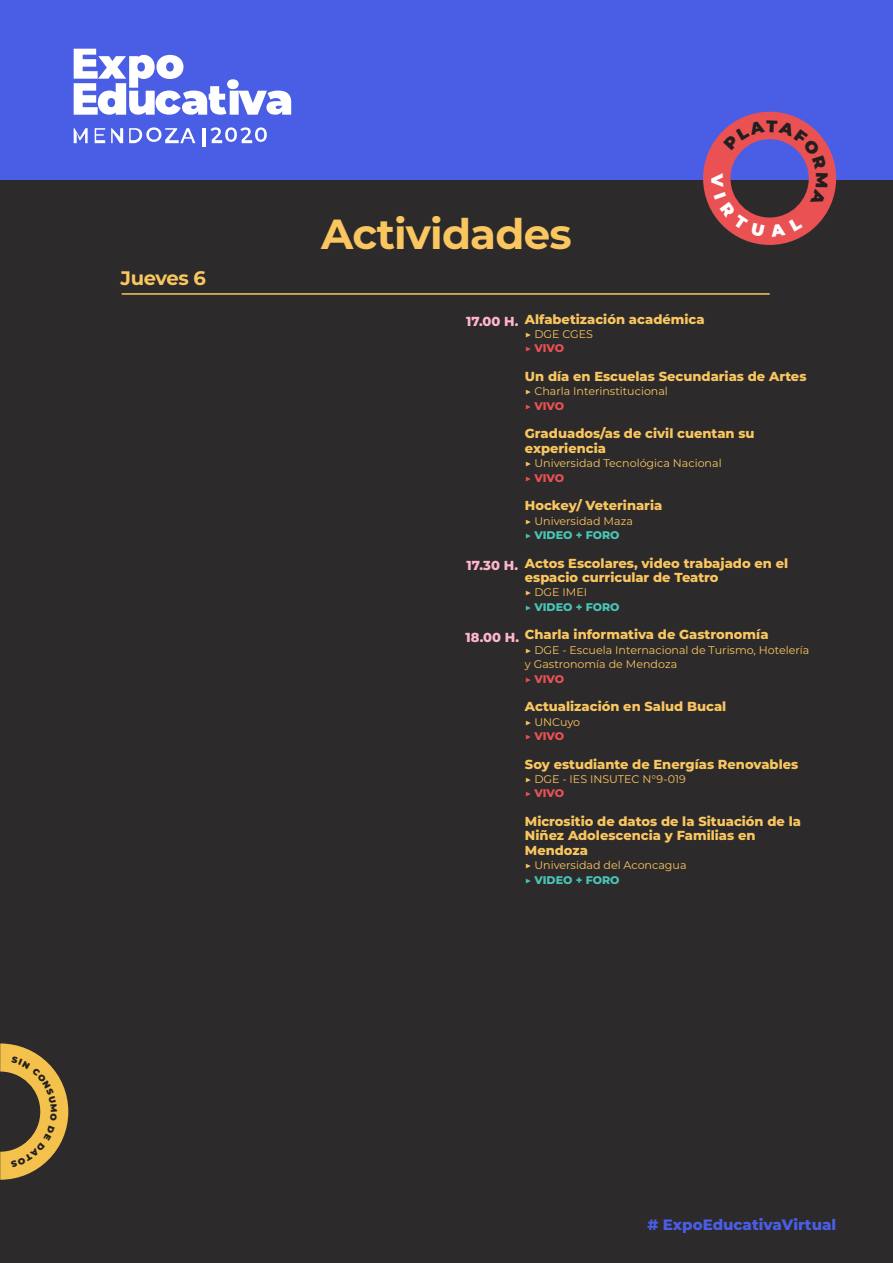
<style>
.page{position:relative;width:893px;height:1263px;background:#fff}
.page>*{position:absolute;margin:0;border:0;box-sizing:border-box;transform-origin:0 0}
.t1{font:700 42px "Montserrat";letter-spacing:-.02em;color:#f9c660}
.t2{font:700 19.65px "Montserrat";letter-spacing:-.02em;color:#f9c660}
.t3{font:800 15px "Montserrat";color:#4a5ee5}
.t4{font:800 13.05px/14.4px "Montserrat";color:#f9c660}
.t5{font:800 13.05px "Montserrat";color:#ffb6ca}
.t6{font:11.1px/14.4px "Montserrat";color:#f9c660}
.t7{font:800 11.1px "Montserrat";color:#48c5b5}
.t8{font:800 11.1px "Montserrat";letter-spacing:-.015em;color:#ea5153}
</style>
<div class="page">
<div style="left:0;top:179px;width:893px;height:1084px;background:#2d2a2b"></div>
<div style="left:0;top:0;width:893px;height:179px;background:#4a5ee5"></div>
<svg style="left:74px;top:49px;width:217px;height:66px"></svg>
<svg style="left:74px;top:128px;width:14px;height:15px"></svg>
<svg style="left:95px;top:128px;width:10px;height:15px"></svg>
<svg style="left:111px;top:128px;width:12px;height:15px"></svg>
<svg style="left:129px;top:127px;width:66px;height:16px"></svg>
<hr style="left:203px;top:128px;width:3px;height:18px;background:#fff">
<svg style="left:210px;top:127px;width:57px;height:16px"></svg>
<hr style="left:122px;top:293px;width:648px;height:2px;background:#f9c660">
<svg style="left:0;top:1043px;width:68px;height:137px;background:#92773c"></svg>
<svg style="left:703px;top:112px;width:133px;height:133px"></svg>
<h2 class="t2" style="left:121px;top:264px;width:87px">Jueves 6</h2>
<h1 class="t1" style="left:321px;top:204px;width:252px">Actividades</h1>
<p class="t4" style="left:525px;top:311px;width:181px">Alfabetización académica</p>
<p class="t6" style="left:525px;top:326px;width:70px">▶ DGE CGES</p>
<p class="t8" style="left:525px;top:340px;width:41px">▶ VIVO</p>
<p class="t4" style="left:525px;top:368px;width:283px">Un día en Escuelas Secundarias de Artes</p>
<p class="t6" style="left:525px;top:384px;width:145px">▶ Charla Interinstitucional</p>
<p class="t8" style="left:525px;top:398px;width:41px">▶ VIVO</p>
<p class="t4" style="left:525px;top:426px;width:231px">Graduados/as de civil cuentan su experiencia</p>
<p class="t6" style="left:525px;top:456px;width:198px">▶ Universidad Tecnológica Nacional</p>
<p class="t8" style="left:525px;top:469px;width:41px">▶ VIVO</p>
<p class="t4" style="left:525px;top:498px;width:139px">Hockey/ Veterinaria</p>
<p class="t6" style="left:525px;top:513px;width:109px">▶ Universidad Maza</p>
<p class="t7" style="left:525px;top:527px;width:96px">▶ VIDEO + FORO</p>
<p class="t4" style="left:525px;top:555px;width:265px">Actos Escolares, video trabajado en el espacio curricular de Teatro</p>
<p class="t6" style="left:525px;top:585px;width:64px">▶ DGE IMEI</p>
<p class="t7" style="left:525px;top:599px;width:96px">▶ VIDEO + FORO</p>
<p class="t4" style="left:525px;top:627px;width:245px">Charla informativa de Gastronomía</p>
<p class="t6" style="left:525px;top:642px;width:286px">▶ DGE - Escuela Internacional de Turismo, Hotelería y Gastronomía de Mendoza</p>
<p class="t8" style="left:525px;top:670px;width:41px">▶ VIVO</p>
<p class="t4" style="left:525px;top:699px;width:203px">Actualización en Salud Bucal</p>
<p class="t6" style="left:525px;top:714px;width:57px">▶ UNCuyo</p>
<p class="t8" style="left:525px;top:728px;width:41px">▶ VIVO</p>
<p class="t4" style="left:525px;top:756px;width:275px">Soy estudiante de Energías Renovables</p>
<p class="t6" style="left:525px;top:771px;width:162px">▶ DGE - IES INSUTEC N°9-019</p>
<p class="t8" style="left:525px;top:785px;width:41px">▶ VIVO</p>
<p class="t4" style="left:525px;top:813px;width:278px">Micrositio de datos de la Situación de la<br>Niñez Adolescencia y Familias en<br>Mendoza</p>
<p class="t6" style="left:525px;top:858px;width:163px">▶ Universidad del Aconcagua</p>
<p class="t7" style="left:525px;top:871px;width:96px">▶ VIDEO + FORO</p>
<p class="t5" style="left:466px;top:312px;width:54px">17.00 H.</p>
<p class="t5" style="left:467px;top:556px;width:53px">17.30 H.</p>
<p class="t5" style="left:466px;top:628px;width:55px">18.00 H.</p>
<p class="t3" style="left:648px;top:1213px;width:190px"># ExpoEducativaVirtual</p>
</div>
